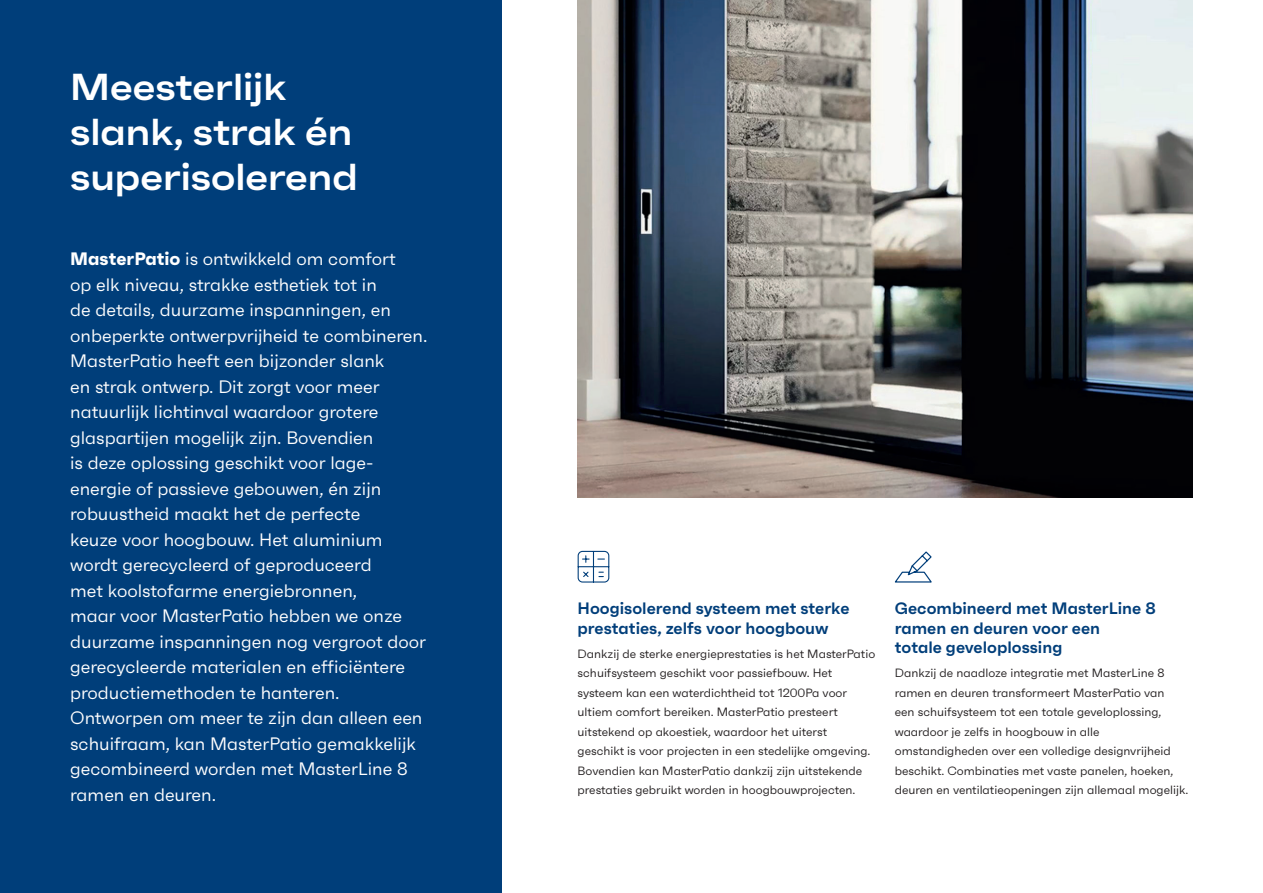
<style>
.page{position:relative;width:1263px;height:893px;background:#fff}
.page>*{position:absolute;margin:0;border:0;box-sizing:border-box;transform-origin:0 0}
.t1{font:600 expanded 37.5px/45px "Faktum";color:#fff}
.t2{font:18px/25.5px "Faktum";color:#fff}
.t3{font:600 16.5px/19.5px "Faktum";color:#003e7a}
.t4{font:12px/19.5px "Faktum";color:#231f20}
.s1{font-weight:700}
</style>
<div class="page">
<div style="left:0;top:0;width:502px;height:893px;background:#003e7a"></div>
<img style="left:578px;top:0;width:615px;height:497px">
<svg style="left:895px;top:551px;width:37px;height:32px"></svg>
<svg style="left:577px;top:550px;width:33px;height:33px"></svg>
<h1 class="t1" style="left:70px;top:64px;width:289px">Meesterlijk slank, strak én superisolerend</h1>
<p class="t2" style="left:70px;top:246px;width:359px"><span class="s1">MasterPatio</span> is ontwikkeld om comfort<br>op elk niveau, strakke esthetiek tot in<br>de details, duurzame inspanningen, en onbeperkte ontwerpvrijheid te combineren.<br>MasterPatio heeft een bijzonder slank<br>en strak ontwerp. Dit zorgt voor meer natuurlijk lichtinval waardoor grotere glaspartijen mogelijk zijn. Bovendien<br>is deze oplossing geschikt voor lage&shy;energie of passieve gebouwen, én zijn robuustheid maakt het de perfecte<br>keuze voor hoogbouw. Het aluminium wordt gerecycleerd of geproduceerd<br>met koolstofarme energiebronnen,<br>maar voor MasterPatio hebben we onze duurzame inspanningen nog vergroot door gerecycleerde materialen en efficiëntere productiemethoden te hanteren.<br>Ontworpen om meer te zijn dan alleen een schuifraam, kan MasterPatio gemakkelijk gecombineerd worden met MasterLine 8 ramen en deuren.</p>
<p class="t3" style="left:578px;top:598px;width:273px">Hoogisolerend systeem met sterke prestaties, zelfs voor hoogbouw</p>
<p class="t4" style="left:578px;top:644px;width:299px">Dankzij de sterke energieprestaties is het MasterPatio schuifsysteem geschikt voor passiefbouw. Het systeem kan een waterdichtheid tot 1200Pa voor ultiem comfort bereiken. MasterPatio presteert uitstekend op akoestiek, waardoor het uiterst geschikt is voor projecten in een stedelijke omgeving.<br>Bovendien kan MasterPatio dankzij zijn uitstekende prestaties gebruikt worden in hoogbouwprojecten.</p>
<p class="t3" style="left:895px;top:598px;width:262px">Gecombineerd met MasterLine 8 ramen en deuren voor een<br>totale geveloplossing</p>
<p class="t4" style="left:895px;top:663px;width:295px">Dankzij de naadloze integratie met MasterLine 8 ramen en deuren transformeert MasterPatio van<br>een schuifsysteem tot een totale geveloplossing, waardoor je zelfs in hoogbouw in alle omstandigheden over een volledige designvrijheid beschikt. Combinaties met vaste panelen, hoeken, deuren en ventilatieopeningen zijn allemaal mogelijk.</p>
</div>
